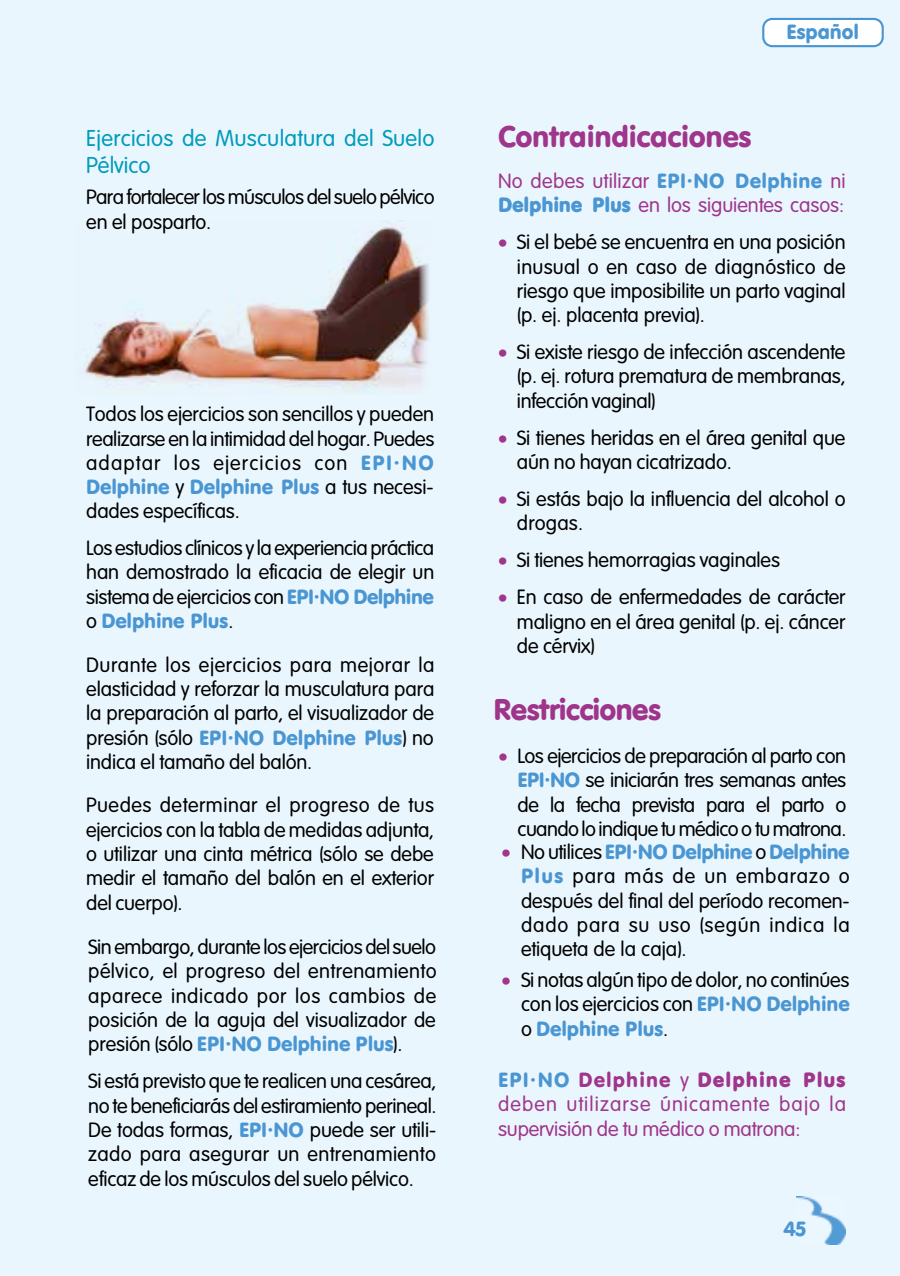
<style>
.page{position:relative;width:900px;height:1276px;background:#fff}
.page>*{position:absolute;margin:0;border:0;box-sizing:border-box;transform-origin:0 0}
.t1{font:29.25px "TTF22 O00";letter-spacing:-.01em;color:#9f368b}
.t2{font:900 29.25px "VAG Rounded LT";color:#9f358b}
.t3{font:22.5px/27px "TT1029 O00";letter-spacing:.015em;color:#009cbc}
.t4{font:20.25px/24.3px "TTFAFO00";letter-spacing:-.005em;color:#000;text-align:justify}
.t5{font:20.25px "TTF1 FO00";letter-spacing:-.005em;color:#4a96d2}
.t6{font:20.25px/24.3px "TTFAFO00";color:#9f368b}
.t7{font:20.25px/24.3px "TTFAFO00";letter-spacing:.055em;color:#9f368b}
.t8{font:20.25px/36.7px "TTFAFO00";letter-spacing:-.025em;color:#000}
.t9{font:20.25px/43.2px "TTFAFO00";letter-spacing:.025em;color:#000}
.t10{font:20.25px/24.3px "TTFAFO00";letter-spacing:-.03em;color:#000}
.t11{font:20.25px "TTF1 FO00";letter-spacing:-.025em;color:#4a96d2}
.t12{font:20.25px "TT1025 O00";letter-spacing:.06em;color:#9f368b}
.s1{font-family:"TTF1 FO00";color:#4a96d2}
.s2{font-family:"TTFAFO00";color:#000}
.s3{font-family:"TT1025 O00";color:#4a96d2}
.s4{color:#9f368b}
.s5{font-family:"TTF1 FO00"}
.s6{font-family:"TTFAFO00"}
</style>
<div class="page">
<div style="left:0;top:0;width:899px;height:1276px;background:#eaf6fe"></div>
<img style="left:796px;top:1196px;width:49px;height:48px">
<svg style="left:761px;top:17px;width:123px;height:31px"></svg>
<img style="left:74px;top:221px;width:357px;height:173px">
<p class="t3" style="left:86px;top:125px;width:349px">Ejercicios de Musculatura del Suelo<br>Pélvico</p>
<p class="t10" style="left:86px;top:185px;width:350px">Para fortalecer los músculos del suelo pélvico en el posparto.</p>
<p class="t4" style="left:86px;top:402px;width:349px">Todos los ejercicios son sencillos y pueden realizarse en la intimidad del hogar. Puedes adaptar los ejercicios con <span class="s1">EPI·NO</span></p>
<p class="t5" style="left:86px;top:475px;width:349px">Delphine <span class="s2">y</span> Delphine Plus <span class="s2">a tus necesi-</span></p>
<p class="t8" style="left:86px;top:493px;width:349px">dades específicas.<br>Los estudios clínicos y la experiencia práctica</p>
<p class="t4" style="left:86px;top:560px;width:349px">han demostrado la eficacia de elegir un sistema de ejercicios con <span class="s1">EPI·NO Delphine</span></p>
<p class="t5" style="left:86px;top:609px;width:148px"><span class="s2">o</span> Delphine Plus<span class="s2">.</span></p>
<p class="t4" style="left:86px;top:652px;width:349px">Durante los ejercicios para mejorar la elasticidad y reforzar la musculatura para la preparación al parto, el visualizador de</p>
<p class="t5" style="left:86px;top:726px;width:349px"><span class="s2">presión (sólo</span> EPI·NO Delphine Plus<span class="s2">) no</span></p>
<p class="t9" style="left:86px;top:740px;width:349px">indica el tamaño del balón.<br>Puedes determinar el progreso de tus</p>
<p class="t4" style="left:86px;top:817px;width:349px">ejercicios con la tabla de medidas adjunta, o utilizar una cinta métrica (sólo se debe medir el tamaño del balón en el exterior del cuerpo).</p>
<p class="t4" style="left:88px;top:935px;width:349px">Sin embargo, durante los ejercicios del suelo pélvico, el progreso del entrenamiento aparece indicado por los cambios de posición de la aguja del visualizador de</p>
<p class="t5" style="left:88px;top:1032px;width:315px"><span class="s2">presión (sólo</span> EPI·NO Delphine Plus<span class="s2">).</span></p>
<p class="t4" style="left:88px;top:1069px;width:349px">Si está previsto que te realicen una cesárea, no te beneficiarás del estiramiento perineal.<br>De todas formas, <span class="s1">EPI·NO</span> puede ser utili&shy;zado para asegurar un entrenamiento eficaz de los músculos del suelo pélvico.</p>
<p class="t5" style="left:786px;top:21px;width:74px">Español</p>
<h1 class="t1" style="left:498px;top:120px;width:255px">Contraindicaciones</h1>
<p class="t6" style="left:498px;top:169px;width:349px">No debes utilizar <span class="s1">EPI·NO Delphine</span> ni<br><span class="s3">Delphine Plus</span> en los siguientes casos:</p>
<p class="t4" style="left:517px;top:230px;width:330px;text-indent:-19px"><span class="s4">•</span> Si el bebé se encuentra en una posición inusual o en caso de diagnóstico de riesgo que imposibilite un parto vaginal (p. ej. placenta previa).</p>
<p class="t4" style="left:517px;top:340px;width:330px;text-indent:-19px"><span class="s4">•</span> Si existe riesgo de infección ascendente (p. ej. rotura prematura de membranas, infección vaginal)</p>
<p class="t4" style="left:517px;top:426px;width:330px;text-indent:-19px"><span class="s4">•</span> Si tienes heridas en el área genital que aún no hayan cicatrizado.</p>
<p class="t4" style="left:517px;top:487px;width:330px;text-indent:-19px"><span class="s4">•</span> Si estás bajo la influencia del alcohol o drogas.</p>
<p class="t4" style="left:498px;top:548px;width:283px"><span class="s4">•</span> Si tienes hemorragias vaginales</p>
<p class="t4" style="left:517px;top:585px;width:330px;text-indent:-19px"><span class="s4">•</span> En caso de enfermedades de carácter maligno en el área genital (p. ej. cáncer de cérvix)</p>
<h1 class="t2" style="left:494px;top:692px;width:168px">Restricciones</h1>
<p class="t4" style="left:517px;top:744px;width:330px;text-indent:-19px"><span class="s4">•</span> Los ejercicios de preparación al parto con <span class="s1">EPI·NO</span> se iniciarán tres semanas antes de la fecha prevista para el parto o cuando lo indique tu médico o tu matrona.</p>
<p class="t11" style="left:501px;top:840px;width:349px"><span class="s4">•</span> <span class="s2">No utilices</span> EPI·NO Delphine <span class="s2">o</span> Delphine</p>
<p class="t4" style="left:521px;top:864px;width:330px"><span class="s1">Plus</span> para más de un embarazo o después del final del período recomen&shy;dado para su uso (según indica la etiqueta de la caja).</p>
<p class="t4" style="left:501px;top:968px;width:349px;text-align:right"><span class="s4">•</span> Si notas algún tipo de dolor, no continúes con los ejercicios con <span class="s1">EPI·NO Delphine</span></p>
<p class="t5" style="left:521px;top:1017px;width:148px"><span class="s2">o</span> Delphine Plus<span class="s2">.</span></p>
<p class="t12" style="left:498px;top:1066px;width:349px"><span class="s1">EPI·NO</span> <span class="s5">Delphine</span> <span class="s6">y</span> Delphine Plus</p>
<p class="t7" style="left:498px;top:1092px;width:349px">deben utilizarse únicamente bajo la supervisión de tu médico o matrona:</p>
<p class="t5" style="left:783px;top:1217px;width:24px">45</p>
</div>
